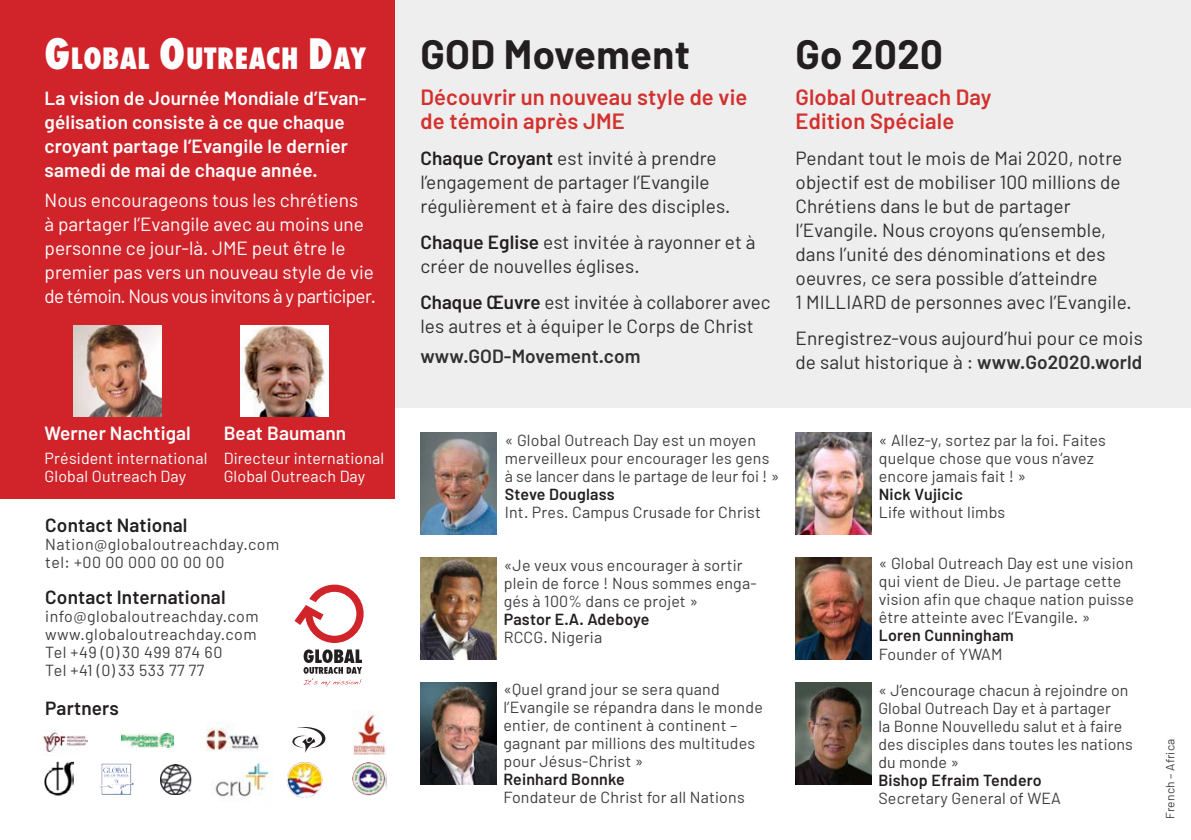
<style>
.page{position:relative;width:1191px;height:840px;background:#fff}
.page>*{position:absolute;margin:0;border:0;box-sizing:border-box;transform-origin:0 0}
.Headline{font:700 40px "Barlow";letter-spacing:.01em;color:#231f20}
.copytext_intro{font:32.2px "Futura TOT Extr Bold Cond";letter-spacing:.02em;color:#fff}
.copytext_intro-2{font:600 22px/24px "Barlow";letter-spacing:.005em;color:#d3312e}
.copytext_regular{font:19px/24px "Barlow";letter-spacing:.005em;color:#312f30}
.copytext_regular-2{font:19px/24px "Barlow";color:#fff}
.copytext_intro-3{font:600 19px/24px "Barlow";letter-spacing:.005em;color:#fff}
.copytext_intro-4{font:600 19px "Barlow";letter-spacing:.005em;color:#231f20}
.copytext_regular-3{font:600 19px "Barlow";letter-spacing:.005em;color:#312f30}
.copytext_supersmall{font:16px/18px "Barlow";letter-spacing:.01em;color:#3e3e3f}
.copytext_intro-5{font:16px/18px "Barlow";letter-spacing:.03em;color:#3e3e3f}
.copytext_supersmall-2{font:16px/18px "Barlow";letter-spacing:.01em;color:#fff}
.copytext_supersmall-3{font:12px "Barlow";letter-spacing:.01em;color:#3e3e3f}
.s1{font-size:46px}
.s2{font-weight:600;color:#231f20}
.s3{font-weight:600}
</style>
<div class="page">
<div style="left:395px;top:0;width:796px;height:407px;background:#eeeeef"></div>
<img style="left:795px;top:557px;width:77px;height:102px">
<img style="left:420px;top:682px;width:77px;height:102px">
<img style="left:420px;top:432px;width:77px;height:102px">
<img style="left:795px;top:682px;width:77px;height:102px">
<img style="left:795px;top:432px;width:77px;height:102px">
<img style="left:420px;top:557px;width:77px;height:102px">
<img style="left:99px;top:763px;width:34px;height:30px">
<img style="left:352px;top:710px;width:34px;height:43px">
<svg style="left:292px;top:727px;width:34px;height:25px"></svg>
<img style="left:207px;top:723px;width:52px;height:28px">
<img style="left:121px;top:733px;width:53px;height:14px">
<img style="left:212px;top:762px;width:60px;height:35px">
<img style="left:161px;top:764px;width:31px;height:30px">
<img style="left:352px;top:762px;width:35px;height:33px">
<img style="left:43px;top:729px;width:45px;height:24px">
<img style="left:286px;top:761px;width:36px;height:35px">
<img style="left:44px;top:761px;width:29px;height:34px">
<div style="left:0;top:0;width:395px;height:498px;background:#d1232a"></div>
<img style="left:73px;top:325px;width:89px;height:91px">
<img style="left:240px;top:325px;width:89px;height:91px">
<svg style="left:294px;top:584px;width:69px;height:58px"></svg>
<svg style="left:303px;top:649px;width:59px;height:37px"></svg>
<p class="copytext_intro" style="left:45px;top:40px;width:323px"><span class="s1">G</span>LOBAL <span class="s1">O</span>UTREACH <span class="s1">D</span>AY</p>
<p class="copytext_intro-3" style="left:45px;top:86px;width:323px">La vision de Journée Mondiale d’Evan&shy;gélisation consiste à ce que chaque croyant partage l’Evangile le dernier samedi de mai de chaque année.</p>
<p class="copytext_regular-2" style="left:45px;top:188px;width:333px">Nous encourageons tous les chrétiens<br>à partager l’Evangile avec au moins une personne ce jour-là. JME peut être le premier pas vers un nouveau style de vie de témoin. Nous vous invitons à y participer.</p>
<p class="copytext_intro-3" style="left:45px;top:420px;width:148px">Werner Nachtigal</p>
<p class="copytext_supersmall-2" style="left:45px;top:448px;width:164px">Président international<br>Global Outreach Day</p>
<p class="copytext_intro-3" style="left:224px;top:420px;width:124px">Beat Baumann</p>
<p class="copytext_supersmall-2" style="left:224px;top:448px;width:162px">Directeur international<br>Global Outreach Day</p>
<p class="copytext_intro-4" style="left:45px;top:512px;width:144px">Contact National</p>
<p class="copytext_intro-5" style="left:45px;top:534px;width:235px">Nation@globaloutreachday.com tel: +00 00 000 00 00 00</p>
<p class="copytext_intro-4" style="left:45px;top:584px;width:182px">Contact International</p>
<p class="copytext_intro-5" style="left:45px;top:606px;width:215px">info@globaloutreachday.com www.globaloutreachday.com<br>Tel +49 (0) 30 499 874 60<br>Tel +41 (0) 33 533 77 77</p>
<p class="copytext_intro-4" style="left:45px;top:695px;width:75px">Partners</p>
<p class="Headline" style="left:420px;top:30px;width:271px">GOD Movement</p>
<p class="copytext_intro-2" style="left:420px;top:85px;width:329px">Découvrir un nouveau style de vie de témoin après JME</p>
<p class="copytext_regular" style="left:420px;top:146px;width:311px"><span class="s2">Chaque Croyant</span> est invité à prendre l’engagement de partager l’Evangile régulièrement et à faire des disciples.</p>
<p class="copytext_regular" style="left:420px;top:230px;width:337px"><span class="s2">Chaque Eglise</span> est invitée à rayonner et à créer de nouvelles églises.</p>
<p class="copytext_regular" style="left:420px;top:290px;width:352px"><span class="s2">Chaque Œuvre</span> est invitée à collaborer avec les autres et à équiper le Corps de Christ</p>
<p class="copytext_regular-3" style="left:420px;top:344px;width:221px">www.GOD-Movement.com</p>
<p class="Headline" style="left:795px;top:30px;width:149px">Go 2020</p>
<p class="copytext_intro-2" style="left:795px;top:85px;width:197px">Global Outreach Day<br>Edition Spéciale</p>
<p class="copytext_regular" style="left:795px;top:146px;width:338px">Pendant tout le mois de Mai 2020, notre objectif est de mobiliser 100 millions de Chrétiens dans le but de partager l’Evangile. Nous croyons qu’ensemble, dans l’unité des dénominations et des oeuvres, ce sera possible d’atteindre<br>1 MILLIARD de personnes avec l’Evangile.</p>
<p class="copytext_regular" style="left:795px;top:326px;width:349px">Enregistrez-vous aujourd’hui pour ce mois de salut historique à : <span class="s3">www.Go2020.world</span></p>
<p class="copytext_supersmall" style="left:505px;top:430px;width:276px">« Global Outreach Day est un moyen merveilleux pour encourager les gens à se lancer dans le partage de leur foi ! »<br><span class="s2">Steve Douglass<br></span>Int. Pres. Campus Crusade for Christ</p>
<p class="copytext_supersmall" style="left:504px;top:555px;width:254px">«Je veux vous encourager à sortir plein de force ! Nous sommes enga&shy;gés à 100% dans ce projet »<br><span class="s2">Pastor E.A. Adeboye<br></span>RCCG. Nigeria</p>
<p class="copytext_supersmall" style="left:503px;top:679px;width:261px">«Quel grand jour se sera quand l’Evangile se répandra dans le monde entier, de continent à continent – gagnant par millions des multitudes pour Jésus-Christ »</p>
<p class="copytext_supersmall" style="left:503px;top:769px;width:243px"><span class="s2">Reinhard Bonnke<br></span>Fondateur de Christ for all Nations</p>
<p class="copytext_supersmall" style="left:878px;top:430px;width:229px">« Allez-y, sortez par la foi. Faites quelque chose que vous n’avez encore jamais fait ! »<br><span class="s2">Nick Vujicic<br></span>Life without limbs</p>
<p class="copytext_supersmall" style="left:878px;top:554px;width:257px">« Global Outreach Day est une vision qui vient de Dieu. Je partage cette vision afin que chaque nation puisse être atteinte avec l’Evangile. »<br><span class="s2">Loren Cunningham<br></span>Founder of YWAM</p>
<p class="copytext_supersmall" style="left:878px;top:680px;width:252px">« J’encourage chacun à rejoindre on<br>Global Outreach Day et à partager</p>
<p class="copytext_supersmall" style="left:878px;top:716px;width:256px">la Bonne Nouvelledu salut et à faire des disciples dans toutes les nations du monde »<br><span class="s2">Bishop Efraim Tendero<br></span>Secretary General of WEA</p>
<p class="copytext_supersmall-3" style="left:1162px;top:818px;width:81px;rotate:-90deg">French – Africa</p>
</div>
